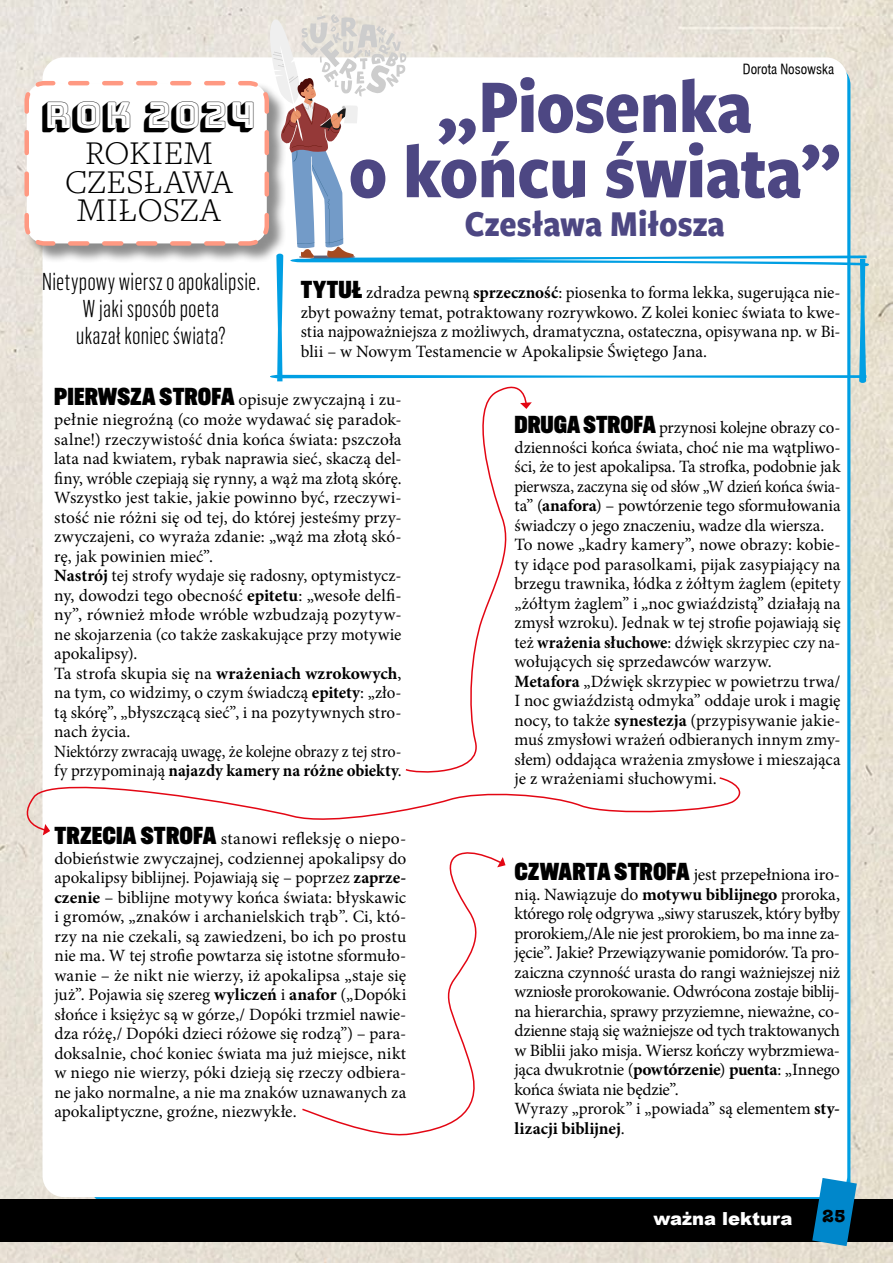
<style>
.page{position:relative;width:893px;height:1263px;background:#fff}
.page>*{position:absolute;margin:0;border:0;box-sizing:border-box;transform-origin:0 0}
.t1{font:700 78.75px/65.2px "Freight Sans Cnd Pro";letter-spacing:-.01em;color:#4d4783;text-align:center}
.t2{font:700 37.8px "Freight Sans Cnd Pro";color:#4d4783}
.t3{font:36px "Bungee Shade";color:#000}
.t4{font:300 34.5px/28.5px "Freight Text Pro";letter-spacing:.02em;color:#000;text-align:center}
.t5{font:300 24px/27px "Flama Condensed";color:#000;text-align:center}
.t6{font:900 18px "Arial";color:#fff}
.t7{font:700 18px "American Typewriter";color:#000}
.t8{font:17.25px/19.5px "Minion Pro";letter-spacing:-.005em;color:#000}
.t9{font:13.5px "Swiss 721 Cn AT";color:#000}
.s1{font-family:"Alternate Gothic ATF";font-weight:900;font-size:24px}
.s2{font-weight:700}
</style>
<div class="page">
<img style="left:0;top:0;width:893px;height:1263px">
<div style="left:43px;top:57px;width:804px;height:1140px;background:#fff;border-radius:21px"></div>
<svg style="left:270px;top:254px;width:599px;height:129px"></svg>
<svg style="left:404px;top:375px;width:123px;height:396px"></svg>
<svg style="left:520px;top:402px;width:12px;height:7px"></svg>
<svg style="left:12px;top:771px;width:729px;height:64px"></svg>
<svg style="left:302px;top:852px;width:197px;height:284px"></svg>
<svg style="left:497px;top:857px;width:8px;height:10px"></svg>
<div style="left:25px;top:81px;width:261px;height:182px;background:#000;opacity:.45"></div>
<svg style="left:22px;top:9px;width:384px;height:249px"></svg>
<div style="left:0;top:1199px;width:893px;height:43px;background:#000"></div>
<svg style="left:812px;top:1178px;width:45px;height:68px"></svg>
<h3 class="t3" style="left:41px;top:95px;width:216px">ROK 2024</h3>
<h3 class="t4" style="left:65px;top:138px;width:169px">ROKIEM<br>CZESŁAWA<br>MIŁOSZA</h3>
<h3 class="t5" style="left:42px;top:267px;width:220px">Nietypowy wiersz o apokalipsie.<br>W jaki sposób poeta<br>ukazał koniec świata?</h3>
<p class="t9" style="left:743px;top:61px;width:93px">Dorota Nosowska</p>
<h1 class="t1" style="left:349px;top:71px;width:494px">„Piosenka<br>o końcu świata”</h1>
<h2 class="t2" style="left:465px;top:198px;width:261px">Czesława Miłosza</h2>
<p class="t8" style="left:301px;top:283px;width:541px;text-align:justify"><span class="s1">TYTUŁ</span> zdradza pewną <span class="s2">sprzeczność</span>: piosenka to forma lekka, sugerująca nie&shy;zbyt poważny temat, potraktowany rozrywkowo. Z kolei koniec świata to kwe&shy;stia najpoważniejsza z możliwych, dramatyczna, ostateczna, opisywana np. w Bi&shy;blii – w Nowym Testamencie w Apokalipsie Świętego Jana.</p>
<p class="t8" style="left:54px;top:390px;width:349px"><span class="s1">PIERWSZA STROFA</span> opisuje zwyczajną i zu&shy;pełnie niegroźną (co może wydawać się paradok&shy;salne!) rzeczywistość dnia końca świata: pszczoła lata nad kwiatem, rybak naprawia sieć, skaczą del&shy;finy, wróble czepiają się rynny, a wąż ma złotą skórę.<br>Wszystko jest takie, jakie powinno być, rzeczywi&shy;stość nie różni się od tej, do której jesteśmy przy&shy;zwyczajeni, co wyraża zdanie: „wąż ma złotą skó&shy;rę, jak powinien mieć”.<br><span class="s2">Nastrój</span> tej strofy wydaje się radosny, optymistycz&shy;ny, dowodzi tego obecność <span class="s2">epitetu</span>: „wesołe delfi&shy;ny”, również młode wróble wzbudzają pozytyw&shy;ne skojarzenia (co także zaskakujące przy motywie apokalipsy).<br>Ta strofa skupia się na <span class="s2">wrażeniach wzrokowych</span>, na tym, co widzimy, o czym świadczą <span class="s2">epitety</span>: „zło&shy;tą skórę”, „błyszczącą sieć”, i na pozytywnych stro&shy;nach życia.<br>Niektórzy zwracają uwagę, że kolejne obrazy z tej stro&shy;fy przypominają <span class="s2">najazdy kamery na różne obiekty</span>.</p>
<p class="t8" style="left:54px;top:829px;width:353px;text-align:justify"><span class="s1">TRZECIA STROFA</span> stanowi refleksję o niepo&shy;dobieństwie zwyczajnej, codziennej apokalipsy do apokalipsy biblijnej. Pojawiają się – poprzez <span class="s2">zaprze&shy;czenie</span> – biblijne motywy końca świata: błyskawic i gromów, „znaków i archanielskich trąb”. Ci, któ&shy;rzy na nie czekali, są zawiedzeni, bo ich po prostu nie ma. W tej strofie powtarza się istotne sformuło&shy;wanie – że nikt nie wierzy, iż apokalipsa „staje się już”. Pojawia się szereg <span class="s2">wyliczeń</span> i <span class="s2">anafor</span> („Dopóki słońce i księżyc są w górze,/ Dopóki trzmiel nawie&shy;dza różę,/ Dopóki dzieci różowe się rodzą”) – para&shy;doksalnie, choć koniec świata ma już miejsce, nikt w niego nie wierzy, póki dzieją się rzeczy odbiera&shy;ne jako normalne, a nie ma znaków uznawanych za apokaliptyczne, groźne, niezwykłe.</p>
<p class="t8" style="left:514px;top:418px;width:328px"><span class="s1">DRUGA STROFA</span> przynosi kolejne obrazy co&shy;dzienności końca świata, choć nie ma wątpliwo&shy;ści, że to jest apokalipsa. Ta strofka, podobnie jak pierwsza, zaczyna się od słów „W dzień końca świa&shy;ta” (<span class="s2">anafora</span>) – powtórzenie tego sformułowania świadczy o jego znaczeniu, wadze dla wiersza.<br>To nowe „kadry kamery”, nowe obrazy: kobie&shy;ty idące pod parasolkami, pijak zasypiający na brzegu trawnika, łódka z żółtym żaglem (epitety „żółtym żaglem” i „noc gwiaździstą” działają na zmysł wzroku). Jednak w tej strofie pojawiają się też <span class="s2">wrażenia słuchowe</span>: dźwięk skrzypiec czy na&shy;wołujących się sprzedawców warzyw.<br><span class="s2">Metafora</span> „Dźwięk skrzypiec w powietrzu trwa/ I noc gwiaździstą odmyka” oddaje urok i magię nocy, to także <span class="s2">synestezja</span> (przypisywanie jakie&shy;muś zmysłowi wrażeń odbieranych innym zmy&shy;słem) oddająca wrażenia zmysłowe i mieszająca je z wrażeniami słuchowymi.</p>
<p class="t8" style="left:514px;top:865px;width:327px"><span class="s1">CZWARTA STROFA</span> jest przepełniona iro&shy;nią. Nawiązuje do <span class="s2">motywu biblijnego</span> proroka, którego rolę odgrywa „siwy staruszek, który byłby prorokiem,/Ale nie jest prorokiem, bo ma inne za&shy;jęcie”. Jakie? Przewiązywanie pomidorów. Ta pro&shy;zaiczna czynność urasta do rangi ważniejszej niż wzniosłe prorokowanie. Odwrócona zostaje biblij&shy;na hierarchia, sprawy przyziemne, nieważne, co&shy;dzienne stają się ważniejsze od tych traktowanych w Biblii jako misja. Wiersz kończy wybrzmiewa&shy;jąca dwukrotnie (<span class="s2">powtórzenie</span>) <span class="s2">puenta</span>: „Innego końca świata nie będzie”.<br>Wyrazy „prorok” i „powiada” są elementem <span class="s2">sty&shy;lizacji biblijnej</span>.</p>
<p class="t6" style="left:653px;top:1206px;width:141px">ważna lektura</p>
<p class="t7" style="left:822px;top:1200px;width:25px">25</p>
</div>
